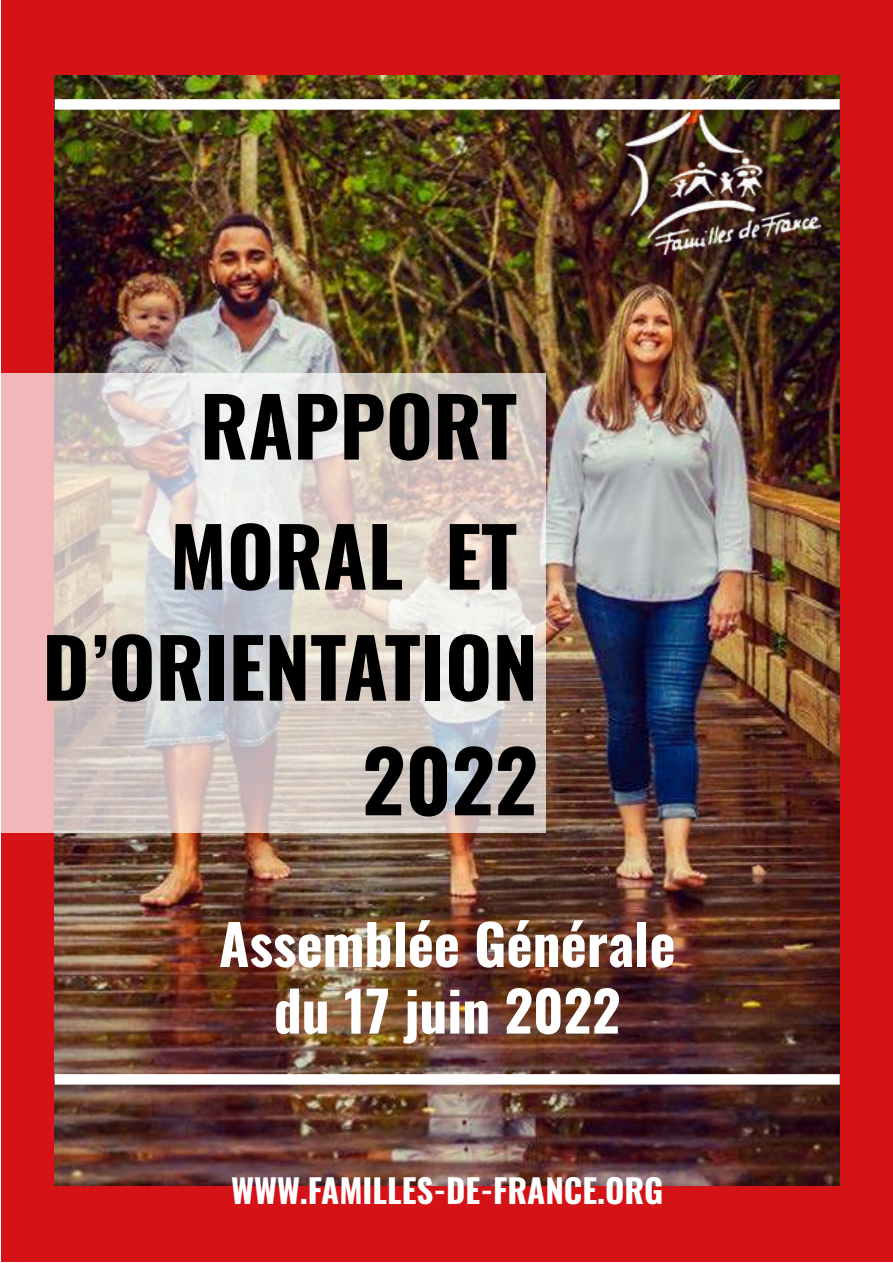
<style>
.page{position:relative;width:893px;height:1263px;background:#fff}
.page>*{position:absolute;margin:0;border:0;box-sizing:border-box;transform-origin:0 0}
.t1{font:700 84px "Oswald";color:#000}
.t2{font:700 81px/130.1px "Oswald";color:#000;text-align:center}
.t3{font:700 55.5px/66.6px "Oswald";color:#fff;text-align:center}
.t4{font:700 33px "Oswald";color:#fff}
</style>
<div class="page">
<div style="left:2px;top:0;width:891px;height:1261px;background:#d51317"></div>
<img style="left:55px;top:76px;width:785px;height:1110px">
<svg style="left:1px;top:373px;width:545px;height:460px;background:#dbcfcb"></svg>
<div style="left:55px;top:1074px;width:785px;height:11px;background:#fff"></div>
<div style="left:55px;top:99px;width:785px;height:11px;background:#fff"></div>
<img style="left:625px;top:110px;width:196px;height:144px">
<h2 class="t2" style="left:170px;top:367px;width:349px">RAPPORT<br>MORAL ET</h2>
<h2 class="t2" style="left:42px;top:608px;width:497px">D’ORIENTATION</h2>
<h1 class="t1" style="left:362px;top:737px;width:177px">2022</h1>
<p class="t3" style="left:219px;top:914px;width:458px">Assemblée Générale du 17 juin 2022</p>
<p class="t4" style="left:231px;top:1173px;width:434px">WWW.FAMILLES-DE-FRANCE.ORG</p>
</div>
